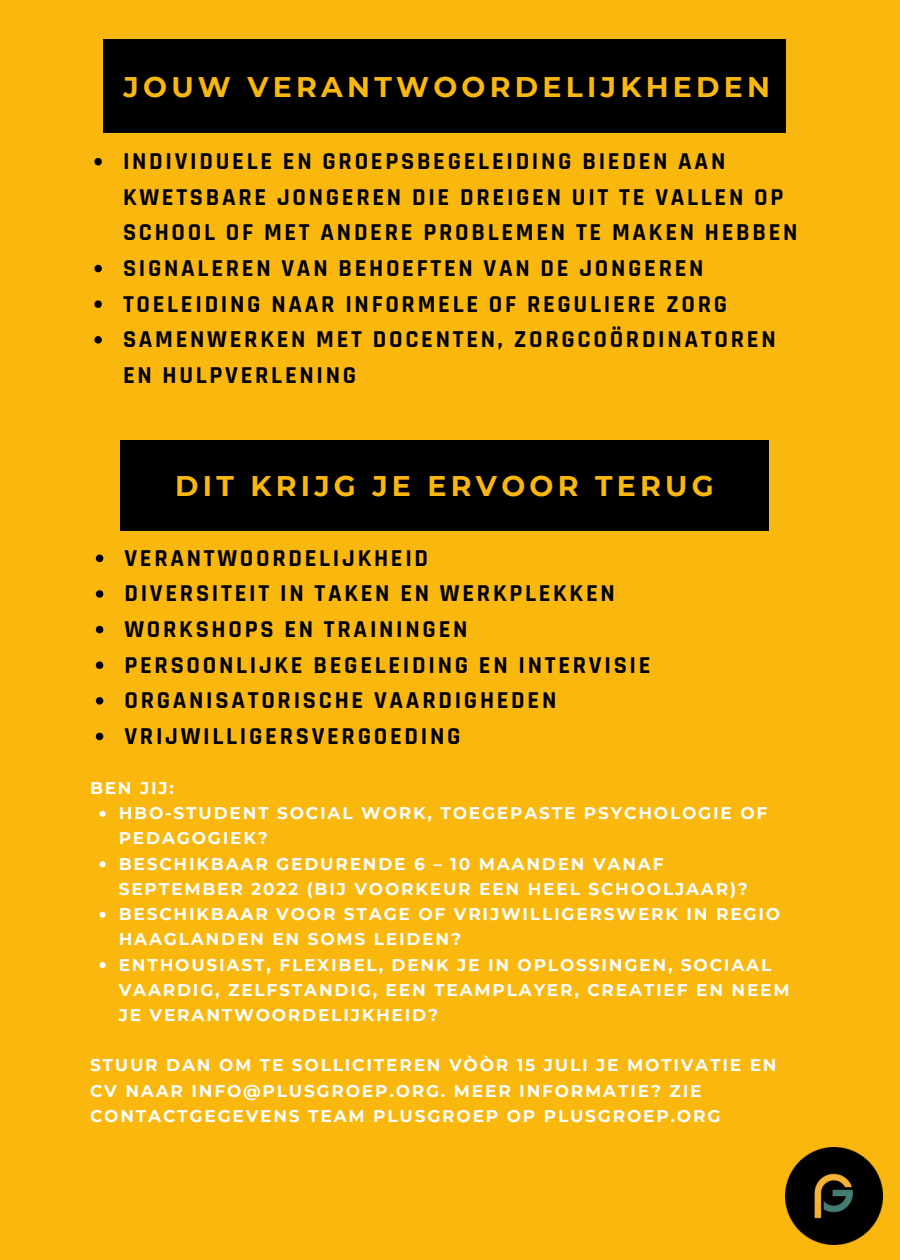
<style>
.page{position:relative;width:900px;height:1260px;background:#fab70e}
.page>*{position:absolute;margin:0;border:0;box-sizing:border-box;transform-origin:0 0}
.t1{font:700 28.5px "Montserrat";letter-spacing:.15em;color:#fab70e}
.t2{font:700 24.5px/35.5px "Rajdhani";letter-spacing:.11em;color:#000}
.t3{font:700 17px/25.2px "Montserrat";letter-spacing:.11em;color:#fff}
</style>
<div class="page">
<img style="left:785px;top:1147px;width:98px;height:98px">
<svg style="left:96px;top:555px;width:7px;height:7px"></svg>
<svg style="left:96px;top:590px;width:7px;height:8px"></svg>
<svg style="left:96px;top:626px;width:7px;height:7px"></svg>
<svg style="left:96px;top:661px;width:7px;height:8px"></svg>
<svg style="left:96px;top:697px;width:7px;height:8px"></svg>
<svg style="left:96px;top:733px;width:7px;height:7px"></svg>
<svg style="left:100px;top:811px;width:6px;height:6px"></svg>
<svg style="left:100px;top:861px;width:6px;height:6px"></svg>
<svg style="left:100px;top:912px;width:6px;height:6px"></svg>
<svg style="left:100px;top:962px;width:6px;height:6px"></svg>
<div style="left:104px;top:39px;width:682px;height:94px;background:#000"></div>
<div style="left:120px;top:441px;width:649px;height:90px;background:#000"></div>
<svg style="left:94px;top:158px;width:8px;height:7px"></svg>
<svg style="left:94px;top:265px;width:8px;height:7px"></svg>
<svg style="left:94px;top:300px;width:8px;height:8px"></svg>
<svg style="left:94px;top:336px;width:8px;height:8px"></svg>
<p class="t1" style="left:124px;top:69px;width:648px">JOUW VERANTWOORDELIJKHEDEN</p>
<p class="t2" style="left:123px;top:144px;width:676px">INDIVIDUELE EN GROEPSBEGELEIDING BIEDEN AAN<br>KWETSBARE JONGEREN DIE DREIGEN UIT TE VALLEN OP<br>SCHOOL OF MET ANDERE PROBLEMEN TE MAKEN HEBBEN</p>
<p class="t2" style="left:123px;top:251px;width:582px">SIGNALEREN VAN BEHOEFTEN VAN DE JONGEREN</p>
<p class="t2" style="left:123px;top:287px;width:606px">TOELEIDING NAAR INFORMELE OF REGULIERE ZORG</p>
<p class="t2" style="left:123px;top:322px;width:654px">SAMENWERKEN MET DOCENTEN, ZORGCOÖRDINATOREN<br>EN HULPVERLENING</p>
<p class="t1" style="left:175px;top:468px;width:540px">DIT KRIJG JE ERVOOR TERUG</p>
<p class="t2" style="left:124px;top:541px;width:305px">VERANTWOORDELIJKHEID</p>
<p class="t2" style="left:124px;top:577px;width:492px">DIVERSITEIT IN TAKEN EN WERKPLEKKEN</p>
<p class="t2" style="left:124px;top:612px;width:345px">WORKSHOPS EN TRAININGEN</p>
<p class="t2" style="left:124px;top:648px;width:528px">PERSOONLIJKE BEGELEIDING EN INTERVISIE</p>
<p class="t2" style="left:124px;top:683px;width:433px">ORGANISATORISCHE VAARDIGHEDEN</p>
<p class="t2" style="left:124px;top:719px;width:338px">VRIJWILLIGERSVERGOEDING</p>
<p class="t3" style="left:90px;top:775px;width:86px">BEN JIJ:</p>
<p class="t3" style="left:119px;top:801px;width:650px">HBO-STUDENT SOCIAL WORK, TOEGEPASTE PSYCHOLOGIE OF<br>PEDAGOGIEK?</p>
<p class="t3" style="left:119px;top:851px;width:631px">BESCHIKBAAR GEDURENDE 6 – 10 MAANDEN VANAF<br>SEPTEMBER 2022 (BIJ VOORKEUR EEN HEEL SCHOOLJAAR)?</p>
<p class="t3" style="left:119px;top:901px;width:663px">BESCHIKBAAR VOOR STAGE OF VRIJWILLIGERSWERK IN REGIO<br>HAAGLANDEN EN SOMS LEIDEN?</p>
<p class="t3" style="left:119px;top:952px;width:672px">ENTHOUSIAST, FLEXIBEL, DENK JE IN OPLOSSINGEN, SOCIAAL<br>VAARDIG, ZELFSTANDIG, EEN TEAMPLAYER, CREATIEF EN NEEM<br>JE VERANTWOORDELIJKHEID?</p>
<p class="t3" style="left:90px;top:1053px;width:688px">STUUR DAN OM TE SOLLICITEREN VÒÒR 15 JULI JE MOTIVATIE EN<br>CV NAAR INFO@PLUSGROEP.ORG. MEER INFORMATIE? ZIE<br>CONTACTGEGEVENS TEAM PLUSGROEP OP PLUSGROEP.ORG</p>
</div>
